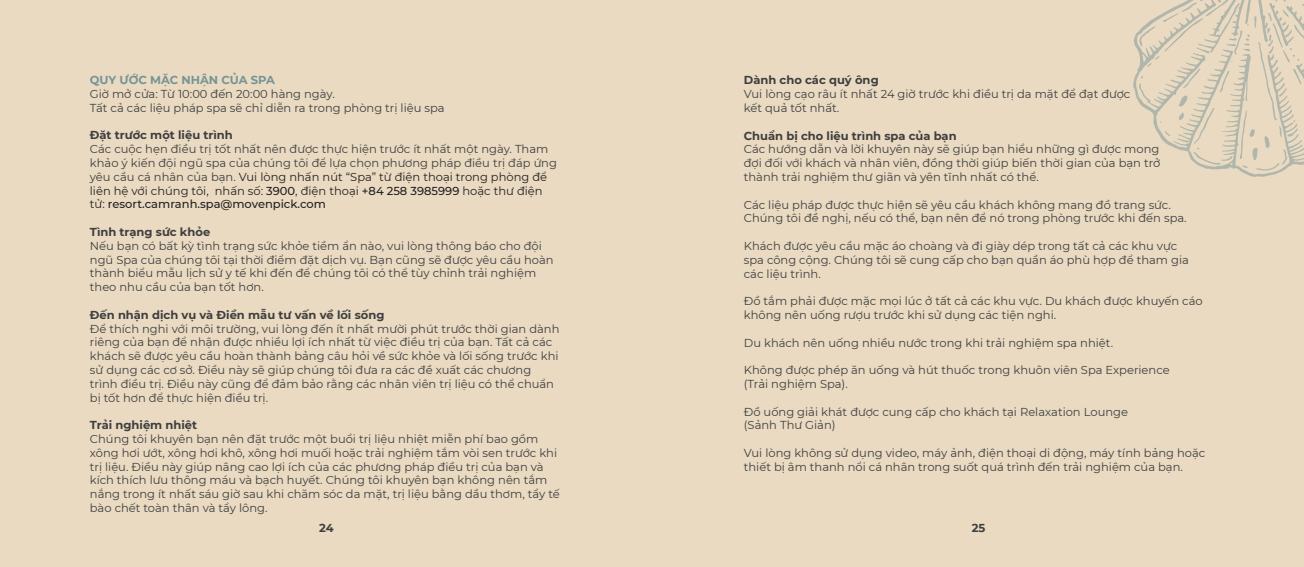
<style>
.page{position:relative;width:1304px;height:567px;background:#e9dac1}
.page>*{position:absolute;margin:0;border:0;box-sizing:border-box;transform-origin:0 0}
.t1{font:11.5px/13.8px "Montserrat";color:#3e3e3f}
.t2{font:700 11.5px "Montserrat";color:#3e3e3f}
.t3{font:700 11.5px "Montserrat";color:#779396}
.s1{color:#231f20}
.s2{font-weight:500;color:#231f20}
</style>
<div class="page">
<svg style="left:1133px;top:31px;width:149px;height:146px"></svg>
<svg style="left:1139px;top:0;width:165px;height:171px"></svg>
<p class="t3" style="left:90px;top:72px;width:186px">QUY ƯỚC MẶC NHẬN CỦA SPA</p>
<p class="t1" style="left:90px;top:87px;width:356px">Giờ mở cửa: Từ 10:00 đến 20:00 hàng ngày.<br>Tất cả các liệu pháp spa sẽ chỉ diễn ra trong phòng trị liệu spa</p>
<p class="t2" style="left:90px;top:127px;width:144px">Đặt trước một liệu trình</p>
<p class="t1" style="left:90px;top:142px;width:469px">Các cuộc hẹn điều trị tốt nhất nên được thực hiện trước ít nhất một ngày. Tham khảo ý kiến đội ngũ spa của chúng tôi để lựa chọn phương pháp điều trị đáp ứng yêu cầu cá nhân của bạn. <span class="s1">Vui lòng nhấn nút “Spa” từ điện thoại trong phòng để liên hệ với chúng tôi, nhấn số:</span> <span class="s2">3900</span><span class="s1">, điện thoại</span> <span class="s2">+84 258 3985999</span> <span class="s1">hoặc thư điện tử:</span> <span class="s2">resort.camranh.spa@movenpick.com</span></p>
<p class="t2" style="left:90px;top:224px;width:122px">Tình trạng sức khỏe</p>
<p class="t1" style="left:90px;top:238px;width:465px">Nếu bạn có bất kỳ tình trạng sức khỏe tiềm ẩn nào, vui lòng thông báo cho đội ngũ Spa của chúng tôi tại thời điểm đặt dịch vụ. Bạn cũng sẽ được yêu cầu hoàn thành biểu mẫu lịch sử y tế khi đến để chúng tôi có thể tùy chỉnh trải nghiệm theo nhu cầu của bạn tốt hơn.</p>
<p class="t2" style="left:90px;top:306px;width:296px">Đến nhận dịch vụ và Điền mẫu tư vấn về lối sống</p>
<p class="t1" style="left:90px;top:321px;width:471px">Để thích nghi với môi trường, vui lòng đến ít nhất mười phút trước thời gian dành riêng của bạn để nhận được nhiều lợi ích nhất từ việc điều trị của bạn. Tất cả các khách sẽ được yêu cầu hoàn thành bảng câu hỏi về sức khỏe và lối sống trước khi sử dụng các cơ sở. Điều này sẽ giúp chúng tôi đưa ra các đề xuất các chương trình điều trị. Điều này cũng để đảm bảo rằng các nhân viên trị liệu có thể chuẩn bị tốt hơn để thực hiện điều trị.</p>
<p class="t2" style="left:90px;top:417px;width:109px">Trải nghiệm nhiệt</p>
<p class="t1" style="left:90px;top:432px;width:471px">Chúng tôi khuyên bạn nên đặt trước một buổi trị liệu nhiệt miễn phí bao gồm xông hơi ướt, xông hơi khô, xông hơi muối hoặc trải nghiệm tắm vòi sen trước khi trị liệu. Điều này giúp nâng cao lợi ích của các phương pháp điều trị của bạn và kích thích lưu thông máu và bạch huyết. Chúng tôi khuyên bạn không nên tắm nắng trong ít nhất sáu giờ sau khi chăm sóc da mặt, trị liệu bằng dầu thơm, tẩy tế bào chết toàn thân và tẩy lông.</p>
<p class="t2" style="left:744px;top:72px;width:136px">Dành cho các quý ông</p>
<p class="t1" style="left:744px;top:87px;width:388px">Vui lòng cạo râu ít nhất 24 giờ trước khi điều trị da mặt để đạt được kết quả tốt nhất.</p>
<p class="t2" style="left:744px;top:127px;width:214px">Chuẩn bị cho liệu trình spa của bạn</p>
<p class="t1" style="left:744px;top:142px;width:418px;text-align:justify">Các hướng dẫn và lời khuyên này sẽ giúp bạn hiểu những gì được mong đợi đối với khách và nhân viên, đồng thời giúp biến thời gian của bạn trở thành trải nghiệm thư giãn và yên tĩnh nhất có thể.</p>
<p class="t1" style="left:744px;top:197px;width:444px">Các liệu pháp được thực hiện sẽ yêu cầu khách không mang đồ trang sức.<br>Chúng tôi đề nghị, nếu có thể, bạn nên để nó trong phòng trước khi đến spa.</p>
<p class="t1" style="left:744px;top:239px;width:447px">Khách được yêu cầu mặc áo choàng và đi giày dép trong tất cả các khu vực spa công cộng. Chúng tôi sẽ cung cấp cho bạn quần áo phù hợp để tham gia các liệu trình.</p>
<p class="t1" style="left:744px;top:294px;width:460px">Đồ tắm phải được mặc mọi lúc ở tất cả các khu vực. Du khách được khuyến cáo không nên uống rượu trước khi sử dụng các tiện nghi.</p>
<p class="t1" style="left:744px;top:335px;width:371px">Du khách nên uống nhiều nước trong khi trải nghiệm spa nhiệt.</p>
<p class="t1" style="left:744px;top:363px;width:427px">Không được phép ăn uống và hút thuốc trong khuôn viên Spa Experience (Trải nghiệm Spa).</p>
<p class="t1" style="left:744px;top:404px;width:386px">Đồ uống giải khát được cung cấp cho khách tại Relaxation Lounge (Sảnh Thư Giản)</p>
<p class="t1" style="left:744px;top:446px;width:463px">Vui lòng không sử dụng video, máy ảnh, điện thoại di động, máy tính bảng hoặc thiết bị âm thanh nổi cá nhân trong suốt quá trình đến trải nghiệm của bạn.</p>
<p class="t2" style="left:319px;top:519px;width:16px">24</p>
<p class="t2" style="left:972px;top:519px;width:15px">25</p>
</div>
